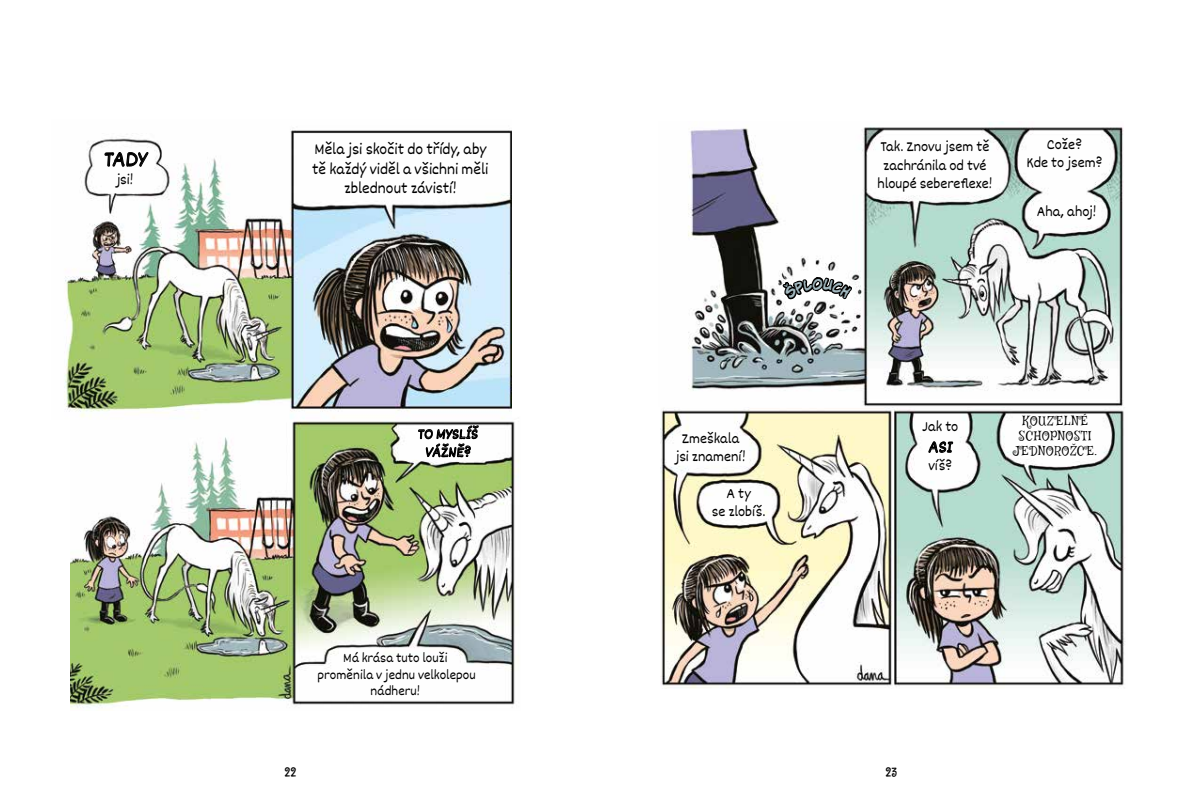
<style>
.page{position:relative;width:1184px;height:798px;background:#fff}
.page>*{position:absolute;margin:0;border:0;box-sizing:border-box;transform-origin:0 0}
.t1{font:22.5px "Dekko";color:#000}
.t2{font:17.5px "Dekko";color:#000}
.t3{font:16.25px/19.5px "Dekko";color:#000;text-align:center}
.t4{font:15px/18px "Dekko";color:#000;text-align:center}
.t5{font:13.75px/16.5px "Dekko";letter-spacing:.005em;color:#000;text-align:center}
.t6{font:13.75px "Countryhouse";color:#000}
.t7{font:12.5px/15px "Mystery Quest";letter-spacing:.055em;color:#000;text-align:center}
</style>
<div class="page">
<img style="left:70px;top:421px;width:449px;height:289px">
<img style="left:64px;top:130px;width:447px;height:289px">
<img style="left:660px;top:407px;width:465px;height:281px">
<img style="left:688px;top:122px;width:435px;height:284px">
<svg style="left:104px;top:152px;width:45px;height:35px"></svg>
<svg style="left:418px;top:412px;width:61px;height:56px"></svg>
<svg style="left:928px;top:436px;width:25px;height:28px"></svg>
<svg style="left:781px;top:223px;width:72px;height:122px"></svg>
<h1 class="t1" style="left:103px;top:145px;width:48px">TADY</h1>
<p class="t4" style="left:116px;top:170px;width:18px">jsi!</p>
<p class="t3" style="left:312px;top:139px;width:178px">Měla jsi skočit do třídy, aby tě každý viděl a všichni měli zblednout závistí!</p>
<p class="t4" style="left:417px;top:424px;width:64px">TO MYSLÍŠ<br>VÁŽNĚ?</p>
<p class="t5" style="left:317px;top:649px;width:160px">Má krása tuto louži proměnila v jednu velkolepou nádheru!</p>
<p class="t4" style="left:675px;top:428px;width:72px">Zmeškala jsi znamení!</p>
<p class="t4" style="left:711px;top:483px;width:55px">A ty<br>se zlobíš.</p>
<p class="t4" style="left:877px;top:137px;width:116px">Tak. Znovu jsem tě zachránila od tvé hloupé sebereflexe!</p>
<p class="t4" style="left:1026px;top:135px;width:77px">Cože?<br>Kde to jsem?</p>
<p class="t4" style="left:1036px;top:202px;width:61px">Aha, ahoj!</p>
<p class="t4" style="left:922px;top:417px;width:38px">Jak to</p>
<p class="t2" style="left:928px;top:436px;width:28px">ASI</p>
<p class="t4" style="left:928px;top:456px;width:25px">víš?</p>
<p class="t7" style="left:1013px;top:414px;width:85px">KOUZELNÉ<br>SCHOPNOSTI<br>JEDNOROŽCE.</p>
<p class="t6" style="left:284px;top:761px;width:13px">22</p>
<p class="t6" style="left:885px;top:761px;width:13px">23</p>
</div>
